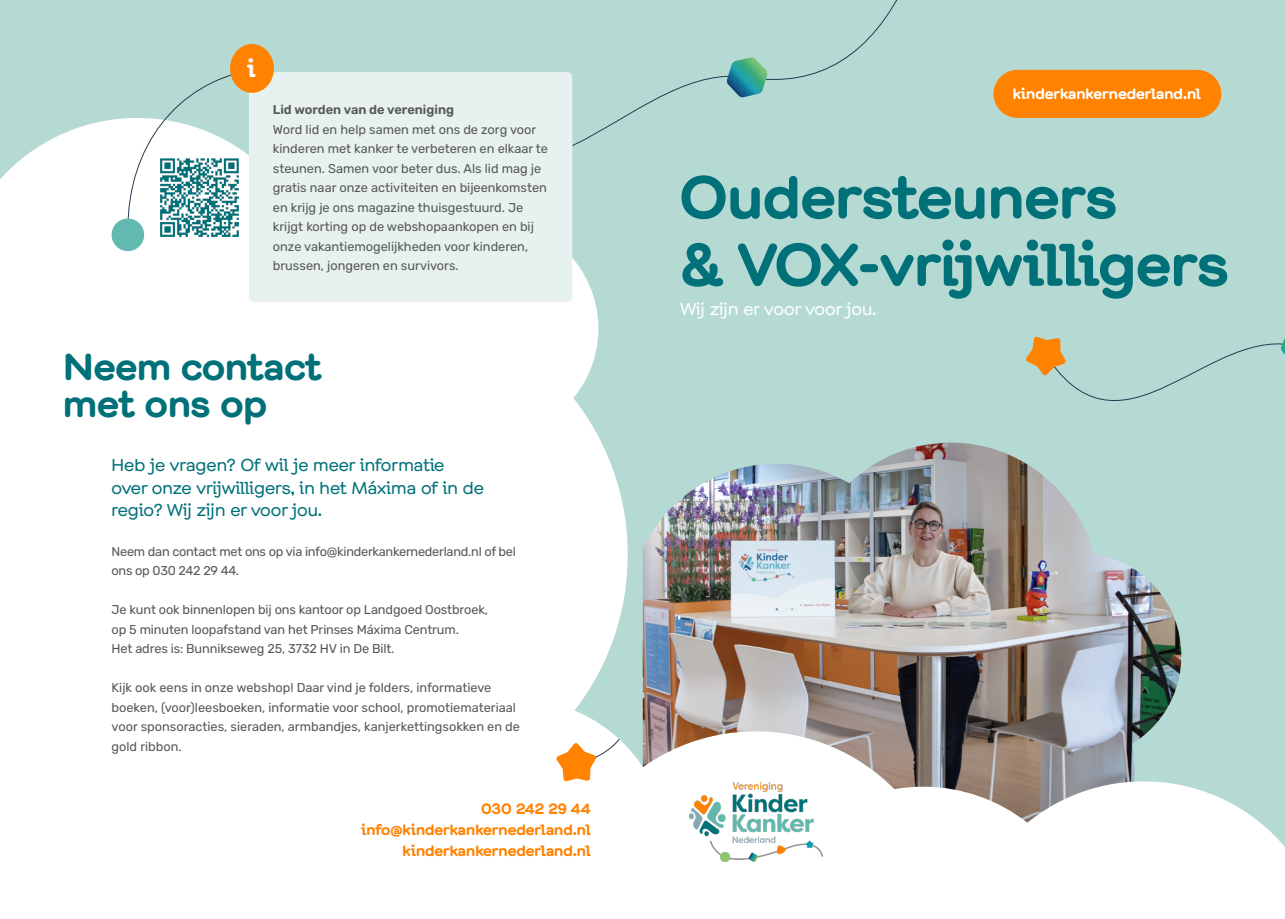
<style>
.page{position:relative;width:1285px;height:919px;background:#fff}
.page>*{position:absolute;margin:0;border:0;box-sizing:border-box;transform-origin:0 0}
.t1{font:700 60px "Chapeau";color:#007079}
.t2{font:700 37.5px "Chapeau";color:#007079}
.t3{font:700 24.3px "Chapeau";color:#fff}
.t4{font:17.25px/22.5px "Chapeau";color:#007079}
.t5{font:17.25px "Chapeau";color:#fff}
.t6{font:700 15px "Chapeau";color:#ff8200}
.t7{font:700 15px "Chapeau";color:#fff}
.t8{font:12.75px/19.5px "Rubik";color:#57585a}
.t9{font:12.75px/19.5px "Rubik";letter-spacing:-.02em;color:#57585a}
.t10{font:600 12.75px "Rubik";color:#57585a}
</style>
<div class="page">
<div style="left:0;top:0;width:642px;height:918px;background:#b5dad3"></div>
<svg style="left:0;top:120px;width:151px;height:195px;background:#f7fbfa"></svg>
<div style="left:378px;top:219px;width:220px;height:219px;background:#fff;border-radius:50%"></div>
<div style="left:114px;top:300px;width:513px;height:510px;background:#fff;border-radius:50%"></div>
<div style="left:138px;top:159px;width:314px;height:312px;background:#fff;border-radius:50%"></div>
<div style="left:0;top:789px;width:364px;height:129px;background:#fff"></div>
<div style="left:0;top:315px;width:268px;height:590px;background:#fff"></div>
<div style="left:206px;top:366px;width:287px;height:286px;background:#fff;border-radius:50%"></div>
<div style="left:642px;top:0;width:642px;height:918px;background:#b5dad3"></div>
<svg style="left:1026px;top:336px;width:258px;height:65px"></svg>
<div style="left:993px;top:70px;width:227px;height:48px;background:#ff8200;border-radius:24px"></div>
<svg style="left:110px;top:74px;width:139px;height:179px"></svg>
<svg style="left:572px;top:0;width:326px;height:230px"></svg>
<svg style="left:726px;top:57px;width:41px;height:41px"></svg>
<div style="left:254px;top:77px;width:313px;height:220px;background:#e7f1ef"></div>
<div style="left:249px;top:72px;width:323px;height:230px;border:10px solid #e7f1ef"></div>
<div style="left:230px;top:44px;width:44px;height:49px;background:#ff8200;border-radius:50%"></div>
<img style="left:642px;top:442px;width:539px;height:304px">
<svg style="left:667px;top:731px;width:282px;height:15px;background:#b9ada7"></svg>
<svg style="left:667px;top:746px;width:612px;height:172px;background:#e9ebe9"></svg>
<div style="left:364px;top:732px;width:303px;height:186px;background:#fff"></div>
<svg style="left:556px;top:698px;width:111px;height:83px"></svg>
<img style="left:158px;top:155px;width:83px;height:85px">
<img style="left:689px;top:782px;width:133px;height:79px">
<p class="t3" style="left:247px;top:47px;width:9px">i</p>
<p class="t10" style="left:273px;top:103px;width:183px">Lid worden van de vereniging</p>
<p class="t8" style="left:273px;top:120px;width:276px">Word lid en help samen met ons de zorg voor kinderen met kanker te verbeteren en elkaar te steunen. Samen voor beter dus. Als lid mag je gratis naar onze activiteiten en bijeenkomsten en krijg je ons magazine thuisgestuurd. Je krijgt korting op de webshopaankopen en bij onze vakantiemogelijkheden voor kinderen, brussen, jongeren en survivors.</p>
<p class="t2" style="left:63px;top:334px;width:260px">Neem contact</p>
<p class="t2" style="left:63px;top:372px;width:205px">met ons op</p>
<p class="t4" style="left:111px;top:452px;width:334px">Heb je vragen? Of wil je meer informatie</p>
<p class="t4" style="left:111px;top:475px;width:374px">over onze vrijwilligers, in het Máxima of in de regio? Wij zijn er voor jou.</p>
<p class="t9" style="left:111px;top:542px;width:406px">Neem dan contact met ons op via info@kinderkankernederland.nl of bel ons op 030 242 29 44.</p>
<p class="t8" style="left:111px;top:600px;width:378px">Je kunt ook binnenlopen bij ons kantoor op Landgoed Oostbroek,</p>
<p class="t8" style="left:111px;top:620px;width:349px">op 5 minuten loopafstand van het Prinses Máxima Centrum.</p>
<p class="t8" style="left:111px;top:639px;width:284px">Het adres is: Bunnikseweg 25, 3732 HV in De Bilt.</p>
<p class="t8" style="left:111px;top:678px;width:410px">Kijk ook eens in onze webshop! Daar vind je folders, informatieve boeken, (voor)leesboeken, informatie voor school, promotiemateriaal voor sponsoracties, sieraden, armbandjes, kanjerkettingsokken en de gold ribbon.</p>
<p class="t6" style="left:481px;top:795px;width:111px">030 242 29 44</p>
<p class="t6" style="left:361px;top:816px;width:231px">info@kinderkankernederland.nl</p>
<p class="t6" style="left:402px;top:837px;width:190px">kinderkankernederland.nl</p>
<p class="t7" style="left:1012px;top:81px;width:190px">kinderkankernederland.nl</p>
<p class="t1" style="left:680px;top:146px;width:438px">Oudersteuners</p>
<p class="t1" style="left:680px;top:213px;width:550px">&amp; VOX-vrijwilligers</p>
<p class="t5" style="left:680px;top:296px;width:198px">Wij zijn er voor voor jou.</p>
</div>
